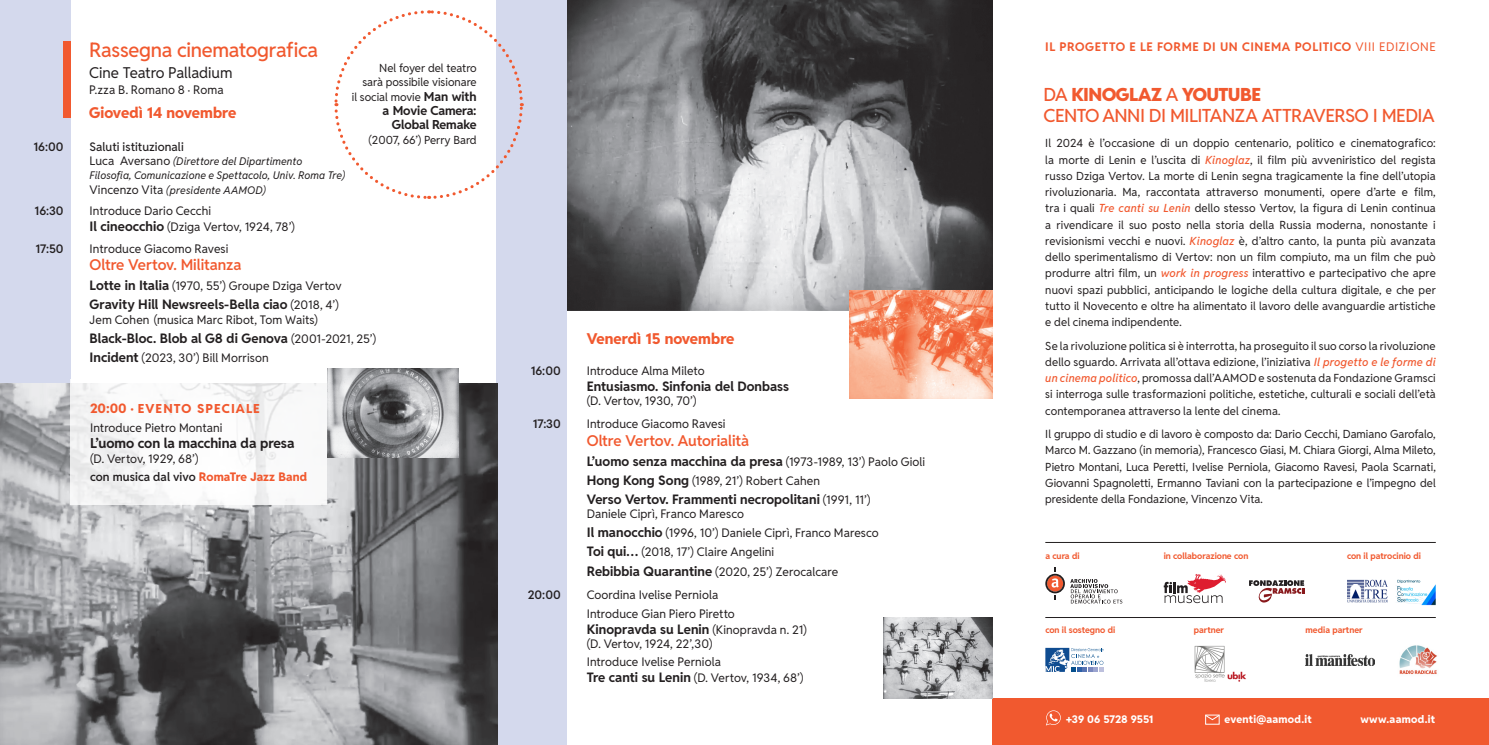
<style>
.page{position:relative;width:1489px;height:745px;background:#fff}
.page>*{position:absolute;margin:0;border:0;box-sizing:border-box;transform-origin:0 0}
.t1{font:500 20px "Reddit Sans";letter-spacing:-.015em;color:#f1592f}
.t2{font:500 18.12px "Reddit Sans";letter-spacing:-.03em;color:#f1592f}
.t3{font:900 18.12px "Reddit Sans";letter-spacing:-.025em;color:#f1592f}
.testi_programma{font:600 15px "Reddit Sans";letter-spacing:-.01em;color:#f1592f}
.t4{font:800 15px "Reddit Sans";color:#f1592f}
.t5{font:15px "Reddit Sans";letter-spacing:-.01em;color:#231f20}
.t6{font:700 13.75px "Reddit Sans";letter-spacing:-.005em;color:#231f20}
.testi_programma-2{font:700 13.12px "Reddit Sans";letter-spacing:.005em;color:#231f20}
.t7{font:700 12.5px "Reddit Sans";letter-spacing:-.015em;color:#231f20}
.t8{font:800 12.5px "Reddit Sans";letter-spacing:.085em;color:#f1592f}
.t9{font:700 12px "Reddit Sans";letter-spacing:.05em;color:#f1592f}
.testi_programma-3{font:11.88px "Reddit Sans";letter-spacing:.005em;color:#231f20}
.testi_programma-4{font:600 11.88px "Reddit Sans";letter-spacing:.005em;color:#231f20}
.t10{font:500 11.88px "Reddit Sans";color:#231f20}
.t11{font:11.25px/16.2px "Reddit Sans";color:#231f20;text-align:justify}
.t12{font:italic 10.62px "Reddit Sans";color:#231f20}
.t13{font:800 10.62px "Reddit Sans";letter-spacing:.02em;color:#fff}
.t14{font:800 10.62px "Reddit Sans";letter-spacing:-.005em;color:#fff}
.t15{font:700 8.75px "Reddit Sans";color:#f1592f}
.s1{font-weight:700;font-size:12.5px}
.s2{font-style:normal;font-size:11.88px}
.s3{font-weight:700;font-size:13.12px}
.s4{font-weight:400;font-size:11.88px}
.s5{font-size:13.12px}
.s6{font-weight:800;color:#f1592f}
.s7{font-weight:400}
.s8{font-weight:500}
.s9{font-weight:500;font-style:italic;color:#f1592f}
</style>
<div class="page">
<div style="left:496px;top:0;width:71px;height:744px;background:#d4d9ed"></div>
<svg style="left:334px;top:10px;width:190px;height:189px"></svg>
<div style="left:0;top:0;width:71px;height:744px;background:#d4d9ed"></div>
<svg style="left:1249px;top:580px;width:54px;height:22px"></svg>
<svg style="left:1045px;top:647px;width:58px;height:24px"></svg>
<img style="left:1347px;top:579px;width:89px;height:26px">
<img style="left:1399px;top:645px;width:38px;height:30px">
<svg style="left:1045px;top:567px;width:19px;height:32px"></svg>
<svg style="left:1070px;top:579px;width:52px;height:24px"></svg>
<svg style="left:1163px;top:574px;width:62px;height:28px"></svg>
<img style="left:1194px;top:645px;width:52px;height:37px">
<img style="left:1305px;top:654px;width:68px;height:11px">
<hr style="left:1045px;top:617px;width:390px;height:1px;background:#231f20">
<hr style="left:1045px;top:542px;width:390px;height:1px;background:#231f20">
<img style="left:567px;top:0;width:425px;height:310px">
<img style="left:849px;top:290px;width:143px;height:108px">
<div style="left:63px;top:42px;width:8px;height:76px;background:#f1592f"></div>
<div style="left:992px;top:697px;width:496px;height:47px;background:#f1592f"></div>
<svg style="left:1046px;top:710px;width:14px;height:15px"></svg>
<svg style="left:1205px;top:714px;width:15px;height:6px"></svg>
<img style="left:0;top:383px;width:497px;height:361px">
<div style="left:71px;top:379px;width:256px;height:125px;background:#fff"></div>
<img style="left:883px;top:617px;width:109px;height:80px">
<img style="left:327px;top:368px;width:131px;height:89px">
<p class="t1" style="left:89px;top:33px;width:230px">Rassegna cinematografica</p>
<p class="t5" style="left:89px;top:61px;width:145px">Cine Teatro Palladium</p>
<p class="testi_programma-3" style="left:89px;top:80px;width:136px">P.zza B. Romano 8 · Roma</p>
<p class="t4" style="left:89px;top:99px;width:149px">Giovedì 14 novembre</p>
<p class="t11" style="left:379px;top:59px;width:99px">Nel foyer del teatro</p>
<p class="t11" style="left:362px;top:73px;width:116px">sarà possibile visionare</p>
<p class="t11" style="left:352px;top:87px;width:126px">il social movie <span class="s1">Man with</span></p>
<p class="t7" style="left:382px;top:100px;width:96px">a Movie Camera:</p>
<p class="t7" style="left:392px;top:114px;width:86px">Global Remake</p>
<p class="t11" style="left:368px;top:131px;width:110px">(2007, 66’) Perry Bard</p>
<p class="testi_programma-4" style="left:34px;top:136px;width:32px">16:00</p>
<p class="t10" style="left:89px;top:137px;width:96px">Saluti istituzionali</p>
<p class="t12" style="left:89px;top:152px;width:214px"><span class="s2">Luca Aversano</span> (Direttore del Dipartimento</p>
<p class="t12" style="left:89px;top:166px;width:257px">Filosofia, Comunicazione e Spettacolo, Univ. Roma Tre)</p>
<p class="t12" style="left:89px;top:181px;width:178px"><span class="s2">Vincenzo Vita</span> (presidente AAMOD)</p>
<p class="testi_programma-4" style="left:35px;top:201px;width:31px">16:30</p>
<p class="testi_programma-3" style="left:89px;top:201px;width:123px">Introduce Dario Cecchi</p>
<p class="testi_programma-3" style="left:89px;top:217px;width:207px"><span class="s3">Il cineocchio</span> (Dziga Vertov, 1924, 78’)</p>
<p class="testi_programma-4" style="left:35px;top:238px;width:30px">17:50</p>
<p class="testi_programma-3" style="left:89px;top:239px;width:140px">Introduce Giacomo Ravesi</p>
<p class="testi_programma" style="left:89px;top:252px;width:153px">Oltre Vertov. Militanza</p>
<p class="testi_programma-3" style="left:89px;top:276px;width:253px"><span class="s3">Lotte in Italia</span> (1970, 55’) Groupe Dziga Vertov</p>
<p class="testi_programma-2" style="left:89px;top:293px;width:251px">Gravity Hill Newsreels-Bella ciao <span class="s4">(2018, 4’)</span></p>
<p class="testi_programma-3" style="left:89px;top:310px;width:230px">Jem Cohen (musica Marc Ribot, Tom Waits)</p>
<p class="testi_programma-2" style="left:89px;top:326px;width:288px">Black-Bloc. Blob al G8 di Genova <span class="s4">(2001-2021, 25’)</span></p>
<p class="testi_programma-3" style="left:89px;top:347px;width:181px"><span class="s3">Incident</span> (2023, 30’) Bill Morrison</p>
<p class="t8" style="left:90px;top:397px;width:171px"><span class="s5">20:00 ·</span> EVENTO SPECIALE</p>
<p class="testi_programma-3" style="left:90px;top:417px;width:134px">Introduce Pietro Montani</p>
<p class="t6" style="left:90px;top:431px;width:206px">L’uomo con la macchina da presa</p>
<p class="testi_programma-3" style="left:90px;top:449px;width:110px">(D. Vertov, 1929, 68’)</p>
<p class="testi_programma-4" style="left:90px;top:467px;width:218px">con musica dal vivo <span class="s6">RomaTre Jazz Band</span></p>
<p class="t4" style="left:586px;top:325px;width:149px">Venerdì 15 novembre</p>
<p class="testi_programma-4" style="left:530px;top:360px;width:32px">16:00</p>
<p class="testi_programma-3" style="left:586px;top:361px;width:119px">Introduce Alma Mileto</p>
<p class="testi_programma-2" style="left:586px;top:375px;width:204px">Entusiasmo. Sinfonia del Donbass</p>
<p class="testi_programma-3" style="left:586px;top:391px;width:111px">(D. Vertov, 1930, 70’)</p>
<p class="testi_programma-4" style="left:532px;top:414px;width:30px">17:30</p>
<p class="testi_programma-3" style="left:586px;top:414px;width:140px">Introduce Giacomo Ravesi</p>
<p class="testi_programma" style="left:586px;top:428px;width:164px">Oltre Vertov. Autorialità</p>
<p class="testi_programma-2" style="left:586px;top:450px;width:340px">L’uomo senza macchina da presa <span class="s4">(1973-1989, 13’) Paolo Gioli</span></p>
<p class="testi_programma-3" style="left:586px;top:471px;width:235px"><span class="s3">Hong Kong Song</span> (1989, 21’) Robert Cahen</p>
<p class="testi_programma-2" style="left:586px;top:488px;width:285px">Verso Vertov. Frammenti necropolitani <span class="s4">(1991, 11’)</span></p>
<p class="testi_programma-3" style="left:586px;top:504px;width:159px">Daniele Ciprì, Franco Maresco</p>
<p class="testi_programma-3" style="left:586px;top:523px;width:293px"><span class="s3">Il manocchio</span> (1996, 10’) Daniele Ciprì, Franco Maresco</p>
<p class="testi_programma-3" style="left:586px;top:542px;width:189px"><span class="s3">Toi qui…</span> (2018, 17’) Claire Angelini</p>
<p class="testi_programma-3" style="left:586px;top:561px;width:253px"><span class="s3">Rebibbia Quarantine</span> (2020, 25’) Zerocalcare</p>
<p class="testi_programma-4" style="left:528px;top:584px;width:35px">20:00</p>
<p class="testi_programma-3" style="left:586px;top:584px;width:133px">Coordina Ivelise Perniola</p>
<p class="testi_programma-3" style="left:586px;top:603px;width:150px">Introduce Gian Piero Piretto</p>
<p class="testi_programma-2" style="left:586px;top:617px;width:221px">Kinopravda su Lenin <span class="s4">(Kinopravda n. 21)</span></p>
<p class="testi_programma-3" style="left:586px;top:634px;width:127px">(D. Vertov, 1924, 22’,30)</p>
<p class="testi_programma-3" style="left:586px;top:651px;width:136px">Introduce Ivelise Perniola</p>
<p class="testi_programma-3" style="left:586px;top:667px;width:218px"><span class="s3">Tre canti su Lenin</span> (D. Vertov, 1934, 68’)</p>
<p class="t9" style="left:1045px;top:37px;width:392px">IL PROGETTO E LE FORME DI UN CINEMA POLITICO <span class="s7">VIII EDIZIONE</span></p>
<p class="t3" style="left:1043px;top:78px;width:219px"><span class="s8">DA</span> KINOGLAZ <span class="s8">A</span> YOUTUBE</p>
<p class="t2" style="left:1043px;top:101px;width:392px">CENTO ANNI DI MILITANZA ATTRAVERSO I MEDIA</p>
<p class="t11" style="left:1045px;top:134px;width:392px">Il 2024 è l’occasione di un doppio centenario, politico e cinematografico: la morte di Lenin e l’uscita di <span class="s9">Kinoglaz</span>, il film più avveniristico del regista russo Dziga Vertov. La morte di Lenin segna tragicamente la fine dell’utopia rivoluzionaria. Ma, raccontata attraverso monumenti, opere d’arte e film, tra i quali <span class="s9">Tre canti su Lenin</span> dello stesso Vertov, la figura di Lenin continua a rivendicare il suo posto nella storia della Russia moderna, nonostante i revisionismi vecchi e nuovi. <span class="s9">Kinoglaz</span> è, d’altro canto, la punta più avanzata dello sperimentalismo di Vertov: non un film compiuto, ma un film che può produrre altri film, un <span class="s9">work in progress</span> interattivo e partecipativo che apre nuovi spazi pubblici, anticipando le logiche della cultura digitale, e che per tutto il Novecento e oltre ha alimentato il lavoro delle avanguardie artistiche e del cinema indipendente.</p>
<p class="t11" style="left:1045px;top:336px;width:392px">Se la rivoluzione politica si è interrotta, ha proseguito il suo corso la rivoluzione dello sguardo. Arrivata all’ottava edizione, l’iniziativa <span class="s9">Il progetto e le forme di un cinema politico</span>, promossa dall’AAMOD e sostenuta da Fondazione Gramsci si interroga sulle trasformazioni politiche, estetiche, culturali e sociali dell’età contemporanea attraverso la lente del cinema.</p>
<p class="t11" style="left:1045px;top:424px;width:392px">Il gruppo di studio e di lavoro è composto da: Dario Cecchi, Damiano Garofalo, Marco M. Gazzano (in memoria), Francesco Giasi, M. Chiara Giorgi, Alma Mileto, Pietro Montani, Luca Peretti, Ivelise Perniola, Giacomo Ravesi, Paola Scarnati, Giovanni Spagnoletti, Ermanno Taviani con la partecipazione e l’impegno del presidente della Fondazione, Vincenzo Vita.</p>
<p class="t15" style="left:1045px;top:548px;width:36px">a cura di</p>
<p class="t15" style="left:1163px;top:548px;width:86px">in collaborazione con</p>
<p class="t15" style="left:1346px;top:548px;width:75px">con il patrocinio di</p>
<p class="t15" style="left:1045px;top:622px;width:71px">con il sostegno di</p>
<p class="t15" style="left:1193px;top:622px;width:32px">partner</p>
<p class="t15" style="left:1305px;top:622px;width:59px">media partner</p>
<p class="t14" style="left:1066px;top:709px;width:89px">+39 06 5728 9551</p>
<p class="t13" style="left:1224px;top:709px;width:89px">eventi@aamod.it</p>
<p class="t13" style="left:1360px;top:709px;width:76px">www.aamod.it</p>
</div>
